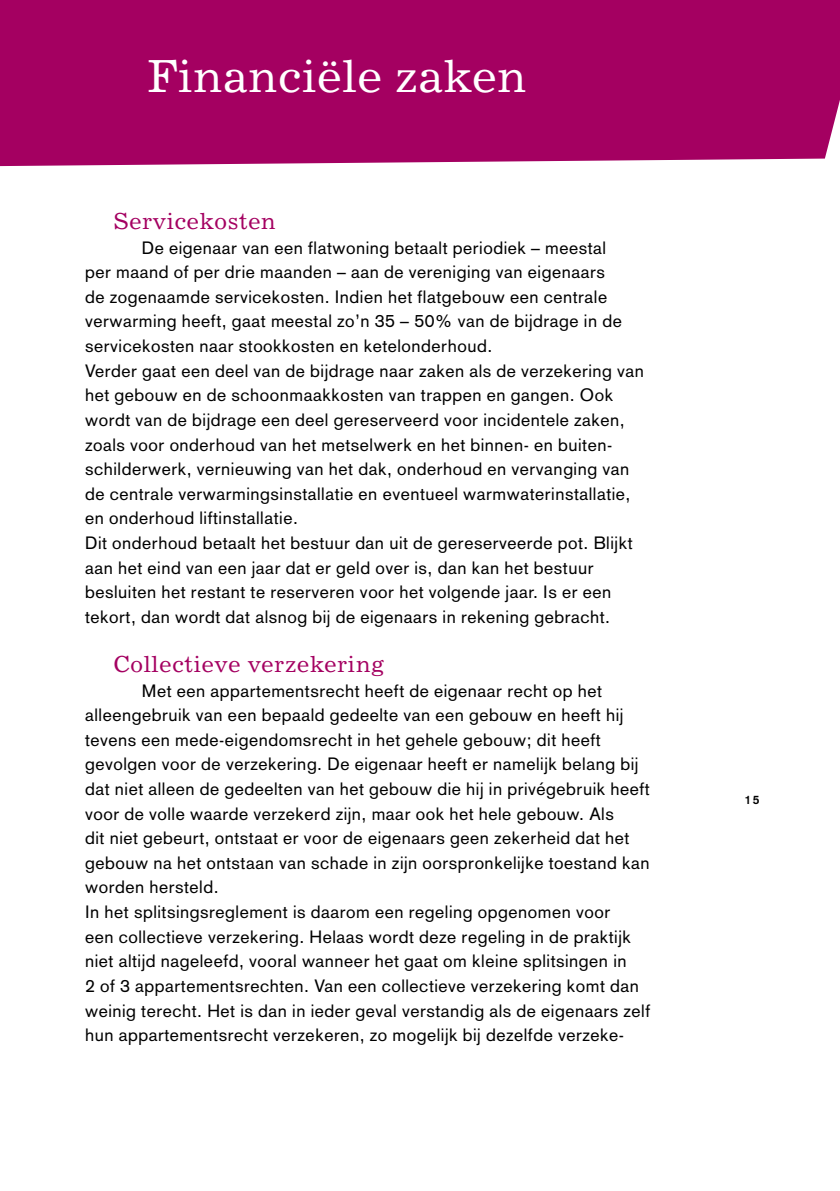
<style>
.page{position:relative;width:840px;height:1191px;background:#fff}
.page>*{position:absolute;margin:0;border:0;box-sizing:border-box;transform-origin:0 0}
.t1{font:44px "News 702 BT";letter-spacing:.02em;color:#fff}
.t2{font:22px "News 702 BT";letter-spacing:.035em;color:#a40061}
.t3{font:17.6px/24.6px "Akzidenz Grotesk";letter-spacing:.03em;color:#000}
.t4{font:700 12px "Akzidenz Grotesk";color:#000}
</style>
<div class="page">
<div style="left:0;top:0;width:839px;height:166px;background:#a40061"></div>
<p class="t1" style="left:147px;top:49px;width:380px">Financiële zaken</p>
<p class="t1" style="left:185px;top:66px;width:83px">kop</p>
<p class="t2" style="left:113px;top:207px;width:164px">Servicekosten</p>
<p class="t3" style="left:85px;top:235px;width:560px;text-indent:57px">De eigenaar van een flatwoning betaalt periodiek – meestal<br>per maand of per drie maanden – aan de vereniging van eigenaars<br>de zogenaamde servicekosten. Indien het flatgebouw een centrale verwarming heeft, gaat meestal zo’n 35 – 50% van de bijdrage in de servicekosten naar stookkosten en ketelonderhoud.<br>Verder gaat een deel van de bijdrage naar zaken als de verzekering van het gebouw en de schoonmaakkosten van trappen en gangen. Ook wordt van de bijdrage een deel gereserveerd voor incidentele zaken, zoals voor onderhoud van het metselwerk en het binnen- en buiten&shy;schilderwerk, vernieuwing van het dak, onderhoud en vervanging van de centrale verwarmingsinstallatie en eventueel warmwaterinstallatie, en onderhoud liftinstallatie.<br>Dit onderhoud betaalt het bestuur dan uit de gereserveerde pot. Blijkt aan het eind van een jaar dat er geld over is, dan kan het bestuur besluiten het restant te reserveren voor het volgende jaar. Is er een tekort, dan wordt dat alsnog bij de eigenaars in rekening gebracht.</p>
<p class="t2" style="left:113px;top:650px;width:272px">Collectieve verzekering</p>
<p class="t3" style="left:85px;top:678px;width:566px;text-indent:57px">Met een appartementsrecht heeft de eigenaar recht op het alleengebruik van een bepaald gedeelte van een gebouw en heeft hij tevens een mede-eigendomsrecht in het gehele gebouw; dit heeft gevolgen voor de verzekering. De eigenaar heeft er namelijk belang bij dat niet alleen de gedeelten van het gebouw die hij in privégebruik heeft voor de volle waarde verzekerd zijn, maar ook het hele gebouw. Als<br>dit niet gebeurt, ontstaat er voor de eigenaars geen zekerheid dat het gebouw na het ontstaan van schade in zijn oorspronkelijke toestand kan worden hersteld.<br>In het splitsingsreglement is daarom een regeling opgenomen voor<br>een collectieve verzekering. Helaas wordt deze regeling in de praktijk niet altijd nageleefd, vooral wanneer het gaat om kleine splitsingen in<br>2 of 3 appartementsrechten. Van een collectieve verzekering komt dan weinig terecht. Het is dan in ieder geval verstandig als de eigenaars zelf hun appartementsrecht verzekeren, zo mogelijk bij dezelfde verzeke-</p>
<p class="t4" style="left:744px;top:793px;width:17px">15</p>
</div>
